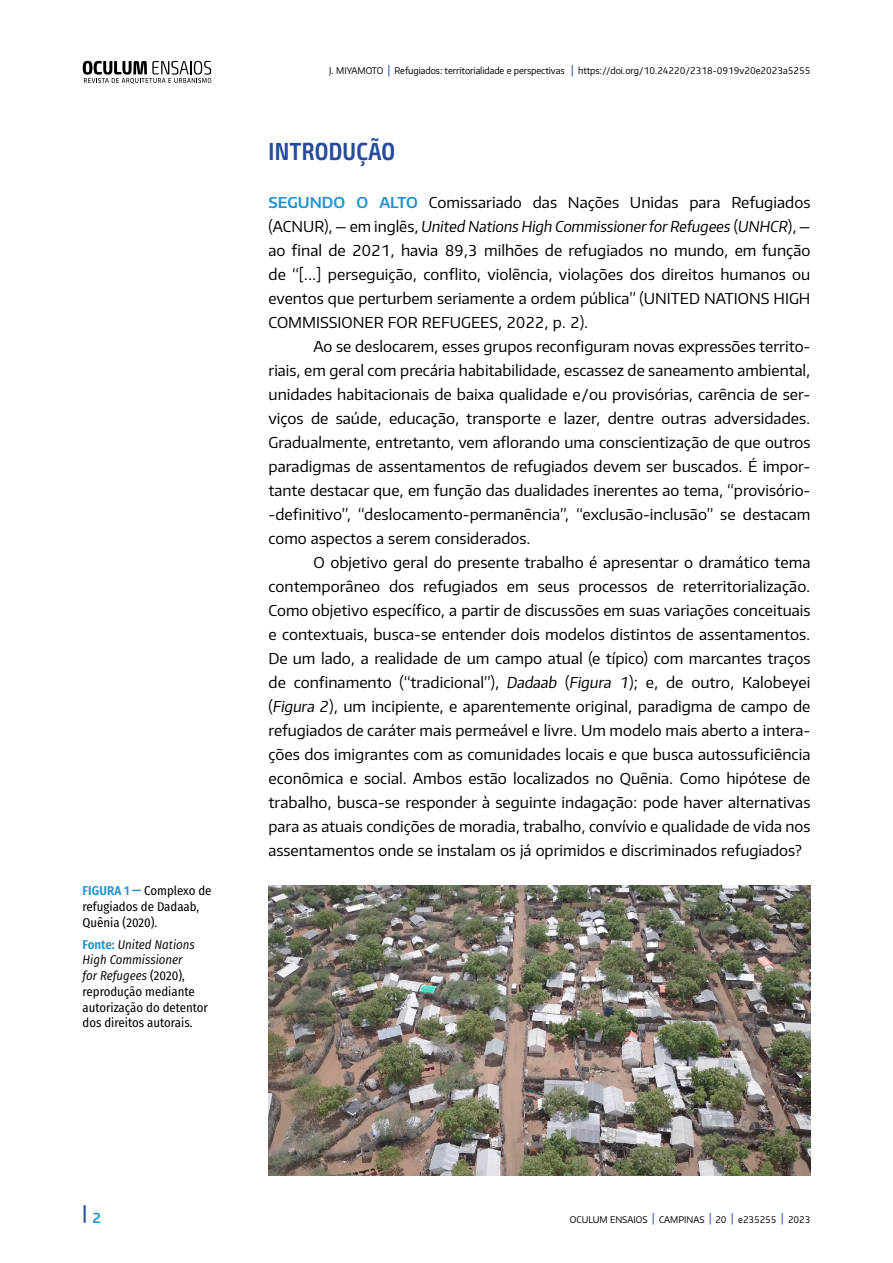
<style>
.page{position:relative;width:893px;height:1263px;background:#fff}
.page>*{position:absolute;margin:0;border:0;box-sizing:border-box;transform-origin:0 0}
.t1{font:600 condensed 24.75px "Exo 2";letter-spacing:.01em;color:#274c9c}
.t2{font:600 16.95px "Plata Sans";color:#274c9c;scale:.91 1}
.t3{font:15px/24px "Plata Sans";color:#000;text-align:justify}
.t4{font:12.75px/15.8px "Fira Sans Condensed";color:#000}
.t5{font:9.15px "Plata Sans";letter-spacing:-.01em;color:#000;scale:.96 1}
.s1{font-weight:600;color:#2093ce}
.s2{font-style:italic}
.s3{font-weight:500;font-size:11.25px;color:#274c9c}
</style>
<div class="page">
<svg style="left:83px;top:61px;width:128px;height:23px"></svg>
<img style="left:269px;top:886px;width:541px;height:289px">
<p class="t4" style="left:82px;top:883px;width:131px"><span class="s1">FIGURA 1 —</span> Complexo de refugiados de Dadaab,<br>Quênia (2020).</p>
<p class="t4" style="left:82px;top:936px;width:127px"><span class="s1">Fonte:</span> <span class="s2">United Nations<br>High Commissioner<br>for Refugees</span> (2020), reprodução mediante autorização do detentor dos direitos autorais.</p>
<p class="t5" style="left:329px;top:65px;width:503px">J. MIYAMOTO <span class="s3">|</span> Refugiados: territorialidade e perspectivas <span class="s3">|</span> https://doi.org/10.24220/2318-0919v20e2023a5255</p>
<h1 class="t1" style="left:269px;top:136px;width:128px">INTRODUÇÃO</h1>
<p class="t3" style="left:268px;top:190px;width:543px"><span class="s1">SEGUNDO O ALTO</span> Comissariado das Nações Unidas para Refugiados (ACNUR), — em inglês, <span class="s2">United Nations High Commissioner for Refugees</span> (<span class="s2">UNHCR</span>), — ao final de 2021, havia 89,3 milhões de refugiados no mundo, em função de “[...] perseguição, conflito, violência, violações dos direitos humanos ou eventos que perturbem seriamente a ordem pública” (UNITED NATIONS HIGH COMMISSIONER FOR REFUGEES, 2022, p. 2).</p>
<p class="t3" style="left:268px;top:334px;width:543px;text-indent:45px">Ao se deslocarem, esses grupos reconfiguram novas expressões territo&shy;riais, em geral com precária habitabilidade, escassez de saneamento ambiental, unidades habitacionais de baixa qualidade e/ou provisórias, carência de ser&shy;viços de saúde, educação, transporte e lazer, dentre outras adversidades.<br>Gradualmente, entretanto, vem aflorando uma conscientização de que outros paradigmas de assentamentos de refugiados devem ser buscados. É impor&shy;tante destacar que, em função das dualidades inerentes ao tema, “provisório--definitivo”, “deslocamento-permanência”, “exclusão-inclusão” se destacam como aspectos a serem considerados.</p>
<p class="t3" style="left:268px;top:550px;width:543px;text-indent:45px">O objetivo geral do presente trabalho é apresentar o dramático tema contemporâneo dos refugiados em seus processos de reterritorialização.<br>Como objetivo específico, a partir de discussões em suas variações conceituais e contextuais, busca-se entender dois modelos distintos de assentamentos.<br>De um lado, a realidade de um campo atual (e típico) com marcantes traços de confinamento (“tradicional”), <span class="s2">Dadaab</span> (<span class="s2">Figura 1</span>); e, de outro, Kalobeyei (<span class="s2">Figura 2</span>), um incipiente, e aparentemente original, paradigma de campo de refugiados de caráter mais permeável e livre. Um modelo mais aberto a intera&shy;ções dos imigrantes com as comunidades locais e que busca autossuficiência econômica e social. Ambos estão localizados no Quênia. Como hipótese de trabalho, busca-se responder à seguinte indagação: pode haver alternativas para as atuais condições de moradia, trabalho, convívio e qualidade de vida nos assentamentos onde se instalam os já oprimidos e discriminados refugiados?</p>
<p class="t2" style="left:82px;top:1202px;width:22px">| <sub>2</sub></p>
<p class="t5" style="left:570px;top:1213px;width:252px">OCULUM ENSAIOS <span class="s3">|</span> CAMPINAS <span class="s3">|</span> 20 <span class="s3">|</span> e235255 <span class="s3">|</span> 2023</p>
</div>
